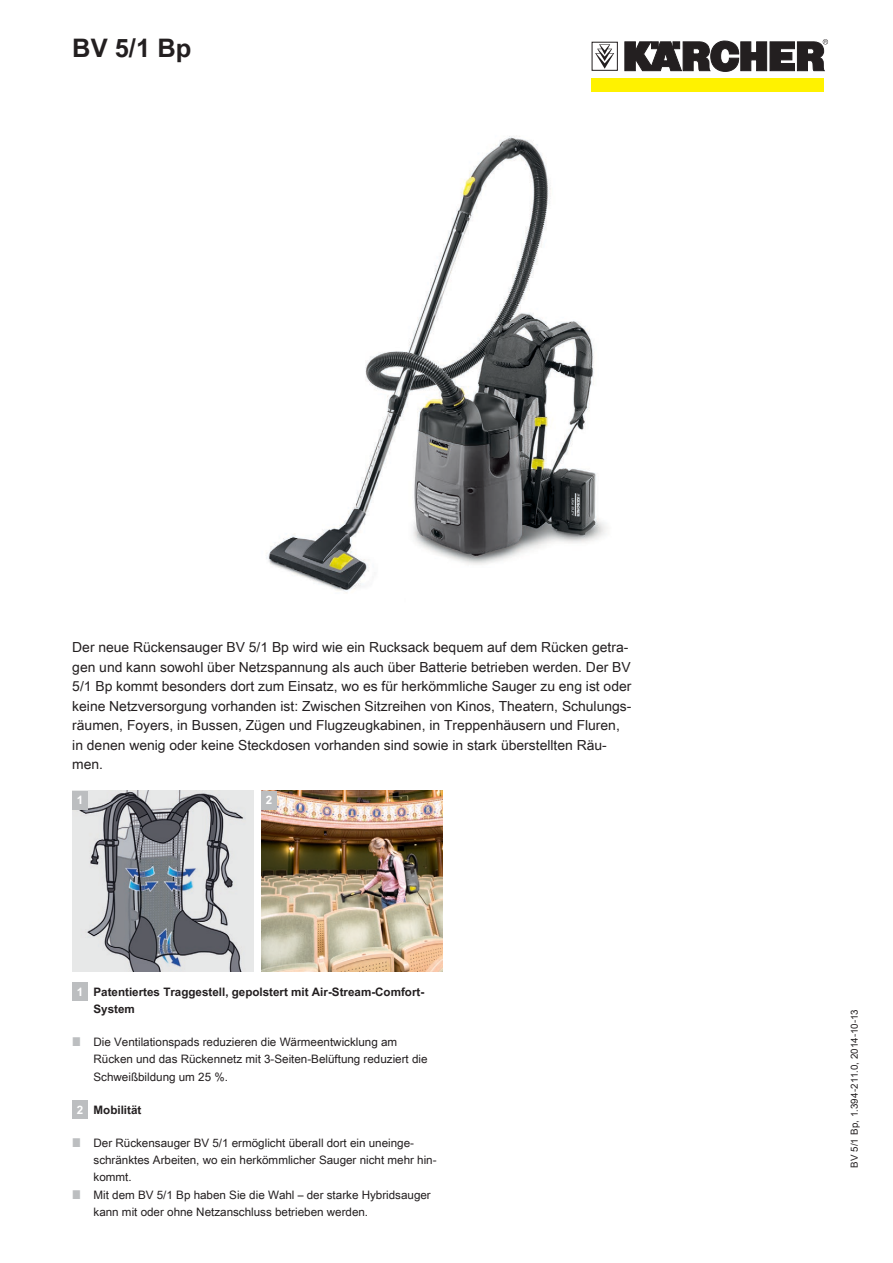
<style>
.page{position:relative;width:893px;height:1263px;background:#fff}
.page>*{position:absolute;margin:0;border:0;box-sizing:border-box;transform-origin:0 0}
.t1{font:700 25.5px "Arial Unicode MS";color:#231f20}
.t2{font:13.8px/19.5px "Arial Unicode MS";color:#231f20}
.t3{font:11.7px/17.2px "Arial Unicode MS";color:#231f20}
.t4{font:700 11.7px/17.2px "Arial Unicode MS";color:#231f20}
.t5{font:700 11.7px "Arial Unicode MS";color:#fff}
.t6{font:9.75px "Arial Unicode MS";letter-spacing:-.005em;color:#231f20}
</style>
<div class="page">
<div style="left:592px;top:42px;width:26px;height:29px;border:1px solid #231f20"></div>
<svg style="left:595px;top:44px;width:19px;height:25px"></svg>
<div style="left:592px;top:78px;width:232px;height:13px;background:#fff200"></div>
<svg style="left:625px;top:39px;width:203px;height:33px"></svg>
<img style="left:266px;top:136px;width:341px;height:457px">
<img style="left:72px;top:791px;width:181px;height:181px">
<img style="left:261px;top:791px;width:181px;height:181px">
<div style="left:72px;top:791px;width:16px;height:19px;background:#bcbec0"></div>
<div style="left:261px;top:791px;width:16px;height:19px;background:#bcbec0"></div>
<div style="left:72px;top:982px;width:16px;height:19px;background:#bcbec0"></div>
<div style="left:72px;top:1100px;width:16px;height:19px;background:#bcbec0"></div>
<h1 class="t1" style="left:72px;top:30px;width:121px">BV 5/1 Bp</h1>
<p class="t2" style="left:72px;top:637px;width:561px">Der neue Rückensauger BV 5/1 Bp wird wie ein Rucksack bequem auf dem Rücken getra&shy;gen und kann sowohl über Netzspannung als auch über Batterie betrieben werden. Der BV 5/1 Bp kommt besonders dort zum Einsatz, wo es für herkömmliche Sauger zu eng ist oder keine Netzversorgung vorhanden ist: Zwischen Sitzreihen von Kinos, Theatern, Schulungs&shy;räumen, Foyers, in Bussen, Zügen und Flugzeugkabinen, in Treppenhäusern und Fluren, in denen wenig oder keine Steckdosen vorhanden sind sowie in stark überstellten Räu&shy;men.</p>
<p class="t5" style="left:77px;top:792px;width:8px">1</p>
<p class="t5" style="left:266px;top:792px;width:8px">2</p>
<p class="t5" style="left:77px;top:983px;width:8px">1</p>
<p class="t5" style="left:77px;top:1101px;width:8px">2</p>
<p class="t4" style="left:94px;top:983px;width:332px">Patentiertes Traggestell, gepolstert mit Air-Stream-Comfort-<br>System</p>
<p class="t3" style="left:94px;top:1033px;width:336px">Die Ventilationspads reduzieren die Wärmeentwicklung am<br>Rücken und das Rückennetz mit 3-Seiten-Belüftung reduziert die<br>Schweißbildung um 25 %.</p>
<p class="t4" style="left:94px;top:1101px;width:49px">Mobilität</p>
<p class="t3" style="left:94px;top:1134px;width:345px">Der Rückensauger BV 5/1 ermöglicht überall dort ein uneinge&shy;schränktes Arbeiten, wo ein herkömmlicher Sauger nicht mehr hin&shy;kommt.<br>Mit dem BV 5/1 Bp haben Sie die Wahl – der starke Hybridsauger kann mit oder ohne Netzanschluss betrieben werden.</p>
<p class="t6" style="left:847px;top:1168px;width:160px;rotate:-90deg">BV 5/1 Bp, 1.394-211.0, 2014-10-13</p>
</div>
